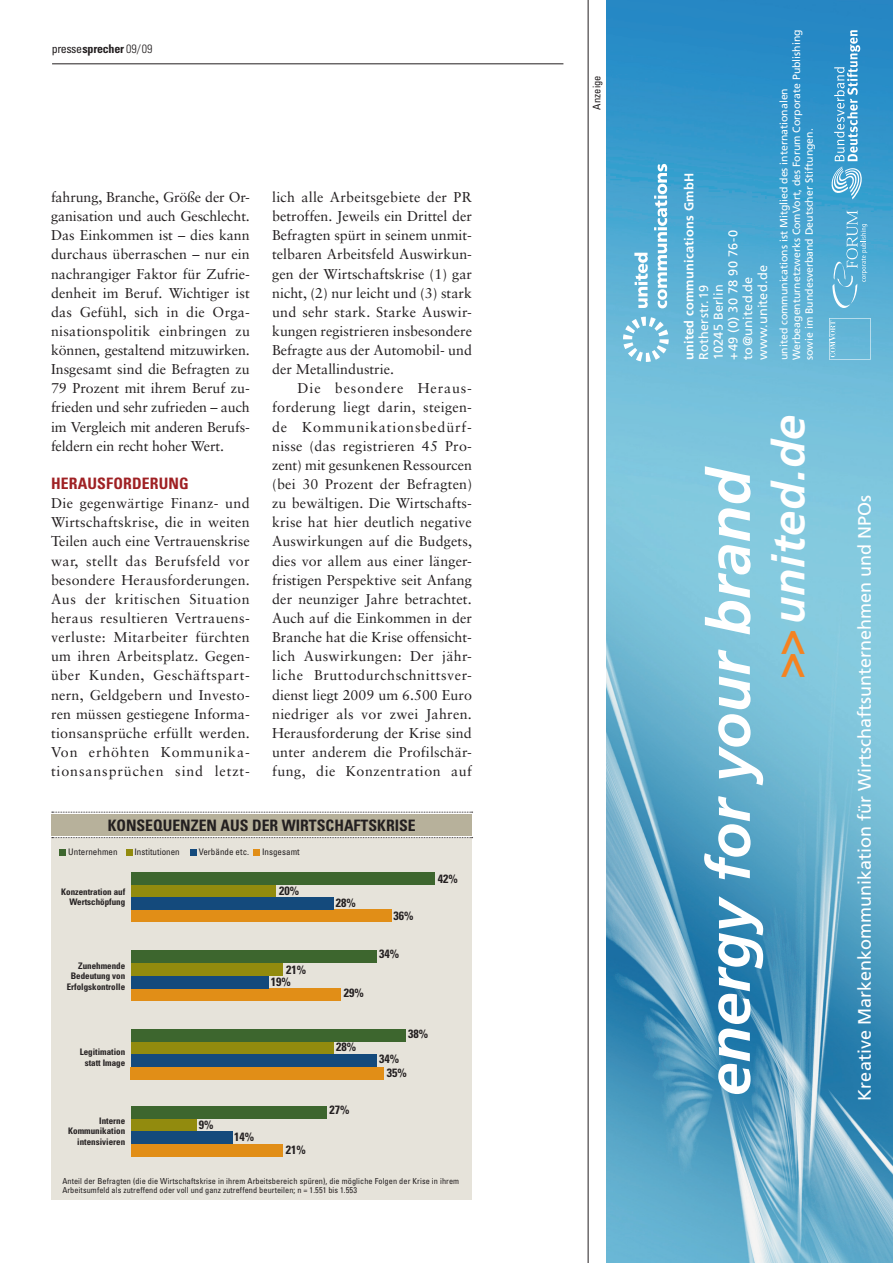
<style>
.page{position:relative;width:893px;height:1263px;background:#fff}
.page>*{position:absolute;margin:0;border:0;box-sizing:border-box;transform-origin:0 0}
.t1{font:italic 700 60px "Frutiger LT Com";color:#fff}
.t2{font:italic 700 45px "Frutiger LT Com";color:#fff}
.t3{font:18px "Frutiger LT Com";color:#fff}
.t4{font:700 condensed 15.75px "Univers";color:#231f20}
.t5{font:700 condensed 15.75px "Univers";letter-spacing:.01em;color:#9f2124}
.t6{font:14.25px/19.2px "Sabon";color:#231f20;text-align:justify}
.t7{font:12.75px/14.7px "Frutiger LT Com";letter-spacing:.015em;color:#fff}
.t8{font:700 12.75px "Frutiger LT Com";letter-spacing:.015em;color:#fff}
.t9{font:700 condensed 12px/12.5px "Univers";color:#231f20}
.t10{font:700 condensed 12px "Univers";letter-spacing:-.02em;color:#231f20}
.t11{font:10.5px/12.6px "Frutiger LT Com";color:#fff}
.t12{font:condensed 10.5px "Univers";color:#231f20}
.t13{font:700 condensed 9px/10.5px "Univers";color:#231f20;text-align:right}
.t14{font:condensed 9px "Univers";letter-spacing:.005em;color:#231f20}
.t15{font:condensed 8.25px/9px "Univers";letter-spacing:.01em;color:#231f20}
.s1{font-weight:400}
.s2{font-weight:300}
.s3{font-style:normal;color:#f58220}
</style>
<div class="page">
<div style="left:51px;top:838px;width:421px;height:361px;background:#e6e3da"></div>
<div style="left:51px;top:815px;width:421px;height:21px;background:#b7b19b"></div>
<svg style="left:52px;top:837px;width:421px;height:1px"></svg>
<svg style="left:52px;top:812px;width:421px;height:1px"></svg>
<svg style="left:60px;top:849px;width:6px;height:6px"></svg>
<svg style="left:126px;top:849px;width:6px;height:6px"></svg>
<div style="left:190px;top:849px;width:7px;height:6px;background:#144a7c"></div>
<div style="left:253px;top:849px;width:7px;height:6px;background:#e18e17"></div>
<hr style="left:588px;top:0;width:1px;height:1263px;background:#231f20">
<img style="left:607px;top:0;width:286px;height:1263px">
<svg style="left:623px;top:317px;width:46px;height:45px"></svg>
<svg style="left:654px;top:164px;width:13px;height:144px"></svg>
<svg style="left:634px;top:253px;width:14px;height:55px"></svg>
<svg style="left:829px;top:318px;width:42px;height:42px;background:#71bbda"></svg>
<svg style="left:832px;top:211px;width:35px;height:97px;background:#62b3d7"></svg>
<svg style="left:832px;top:30px;width:30px;height:169px;background:#5ba9d4"></svg>
<svg style="left:607px;top:0;width:3px;height:5px"></svg>
<svg style="left:887px;top:0;width:6px;height:5px"></svg>
<hr style="left:52px;top:63px;width:511px;height:1px;background:#231f20">
<div style="left:131px;top:1143px;width:152px;height:13px;background:#e18e17"></div>
<div style="left:131px;top:1131px;width:101px;height:13px;background:#144a7c"></div>
<div style="left:131px;top:1118px;width:65px;height:13px;background:#928b0e"></div>
<div style="left:131px;top:1105px;width:195px;height:13px;background:#3d662e"></div>
<div style="left:131px;top:988px;width:210px;height:13px;background:#e18e17"></div>
<div style="left:131px;top:975px;width:137px;height:13px;background:#144a7c"></div>
<div style="left:131px;top:963px;width:152px;height:13px;background:#928b0e"></div>
<div style="left:131px;top:950px;width:246px;height:13px;background:#3d662e"></div>
<div style="left:131px;top:1041px;width:202px;height:13px;background:#928b0e"></div>
<div style="left:131px;top:1029px;width:275px;height:13px;background:#3d662e"></div>
<div style="left:131px;top:1066px;width:253px;height:13px;background:#e18e17"></div>
<div style="left:131px;top:1054px;width:246px;height:13px;background:#144a7c"></div>
<div style="left:131px;top:884px;width:145px;height:13px;background:#928b0e"></div>
<div style="left:131px;top:872px;width:304px;height:12px;background:#3d662e"></div>
<div style="left:131px;top:909px;width:260px;height:13px;background:#e18e17"></div>
<div style="left:131px;top:897px;width:202px;height:13px;background:#144a7c"></div>
<p class="t10" style="left:52px;top:41px;width:102px"><span class="s1">presse</span>sprecher <span class="s2">09/09</span></p>
<p class="t6" style="left:51px;top:187px;width:200px">fahrung, Branche, Größe der Or&shy;ganisation und auch Geschlecht.<br>Das Einkommen ist – dies kann durchaus überraschen – nur ein nachrangiger Faktor für Zufrie&shy;denheit im Beruf. Wichtiger ist das Gefühl, sich in die Orga&shy;nisationspolitik einbringen zu können, gestaltend mitzuwirken.<br>Insgesamt sind die Befragten zu 79 Prozent mit ihrem Beruf zu&shy;frieden und sehr zufrieden – auch im Vergleich mit anderen Berufs&shy;feldern ein recht hoher Wert.</p>
<p class="t5" style="left:51px;top:474px;width:139px">HERAUSFORDERUNG</p>
<p class="t6" style="left:51px;top:493px;width:200px">Die gegenwärtige Finanz- und Wirtschaftskrise, die in weiten Teilen auch eine Vertrauenskrise war, stellt das Berufsfeld vor besondere Herausforderungen.<br>Aus der kritischen Situation heraus resultieren Vertrauens&shy;verluste: Mitarbeiter fürchten um ihren Arbeitsplatz. Gegen&shy;über Kunden, Geschäftspart&shy;nern, Geldgebern und Investo&shy;ren müssen gestiegene Informa&shy;tionsansprüche erfüllt werden.<br>Von erhöhten Kommunika&shy;tionsansprüchen sind letzt-</p>
<p class="t6" style="left:272px;top:187px;width:201px">lich alle Arbeitsgebiete der PR betroffen. Jeweils ein Drittel der Befragten spürt in seinem unmit&shy;telbaren Arbeitsfeld Auswirkun&shy;gen der Wirtschaftskrise (1) gar nicht, (2) nur leicht und (3) stark und sehr stark. Starke Auswir&shy;kungen registrieren insbesondere Befragte aus der Automobil- und der Metallindustrie.</p>
<p class="t6" style="left:272px;top:379px;width:201px;text-indent:26px">Die besondere Heraus&shy;forderung liegt darin, steigen&shy;de Kommunikationsbedürf&shy;nisse (das registrieren 45 Pro&shy;zent) mit gesunkenen Ressourcen (bei 30 Prozent der Befragten) zu bewältigen. Die Wirtschafts&shy;krise hat hier deutlich negative Auswirkungen auf die Budgets, dies vor allem aus einer länger&shy;fristigen Perspektive seit Anfang der neunziger Jahre betrachtet.<br>Auch auf die Einkommen in der Branche hat die Krise offensicht&shy;lich Auswirkungen: Der jähr&shy;liche Bruttodurchschnittsver&shy;dienst liegt 2009 um 6.500 Euro niedriger als vor zwei Jahren.<br>Herausforderung der Krise sind unter anderem die Profilschär&shy;fung, die Konzentration auf</p>
<p class="t4" style="left:108px;top:816px;width:310px">KONSEQUENZEN AUS DER WIRTSCHAFTSKRISE</p>
<p class="t14" style="left:68px;top:846px;width:51px">Unternehmen</p>
<p class="t14" style="left:134px;top:846px;width:47px">Institutionen</p>
<p class="t14" style="left:199px;top:846px;width:52px">Verbände etc.</p>
<p class="t14" style="left:262px;top:846px;width:39px">Insgesamt</p>
<p class="t13" style="left:61px;top:886px;width:66px">Konzentration auf<br>Wertschöpfung</p>
<p class="t9" style="left:279px;top:884px;width:21px">20%</p>
<p class="t13" style="left:67px;top:960px;width:60px">Zunehmende<br>Bedeutung von<br>Erfolgskontrolle</p>
<p class="t9" style="left:271px;top:963px;width:37px;text-indent:15px">21%<br>19%</p>
<p class="t13" style="left:80px;top:1046px;width:47px;text-align:center">Legitimation statt Image</p>
<p class="t13" style="left:68px;top:1115px;width:59px">Interne<br>Kommunikation intensivieren</p>
<p class="t9" style="left:199px;top:1119px;width:16px">9%</p>
<p class="t9" style="left:234px;top:1130px;width:21px">14%</p>
<p class="t9" style="left:286px;top:1144px;width:21px">21%</p>
<p class="t9" style="left:336px;top:896px;width:21px">28%</p>
<p class="t9" style="left:344px;top:986px;width:21px">29%</p>
<p class="t9" style="left:336px;top:1041px;width:21px">28%</p>
<p class="t9" style="left:330px;top:1104px;width:21px">27%</p>
<p class="t9" style="left:394px;top:909px;width:21px">36%</p>
<p class="t9" style="left:379px;top:948px;width:21px">34%</p>
<p class="t9" style="left:438px;top:872px;width:21px">42%</p>
<p class="t9" style="left:408px;top:1028px;width:21px">38%</p>
<p class="t9" style="left:387px;top:1052px;width:21px;line-height:13.2px;text-indent:-8px">34%<br>35%</p>
<p class="t15" style="left:62px;top:1176px;width:398px">Anteil der Befragten (die die Wirtschaftskrise in ihrem Arbeitsbereich spüren), die mögliche Folgen der Krise in ihrem<br>Arbeitsumfeld als zutreffend oder voll und ganz zutreffend beurteilen; n = 1.551 bis 1.553</p>
<p class="t12" style="left:590px;top:109px;width:35px;rotate:-90deg">Anzeige</p>
<p class="t8" style="left:682px;top:360px;width:188px;rotate:-90deg">united communications GmbH</p>
<p class="t7" style="left:696px;top:360px;width:131px;rotate:-90deg">Rotherstr. 19<br>10245 Berlin<br>+49 (0) 30 78 90 76-0 to@united.de www.united.de</p>
<p class="t11" style="left:778px;top:360px;width:332px;rotate:-90deg">united communications ist Mitglied des inter nationalen<br>Werbeagenturnetzwerks ComVort, des Forum Corporate Publishing sowie im Bundesverband Deutscher Stiftungen.</p>
<h2 class="t2" style="left:762px;top:679px;width:266px;rotate:-90deg"><span class="s3">&gt;&gt;</span>united.de</h2>
<h1 class="t1" style="left:694px;top:1096px;width:631px;rotate:-90deg">energy for your brand</h1>
<p class="t3" style="left:854px;top:1100px;width:607px;rotate:-90deg">Kreative Markenkommunikation für Wirtschaftsunternehmen und NPOs</p>
</div>
